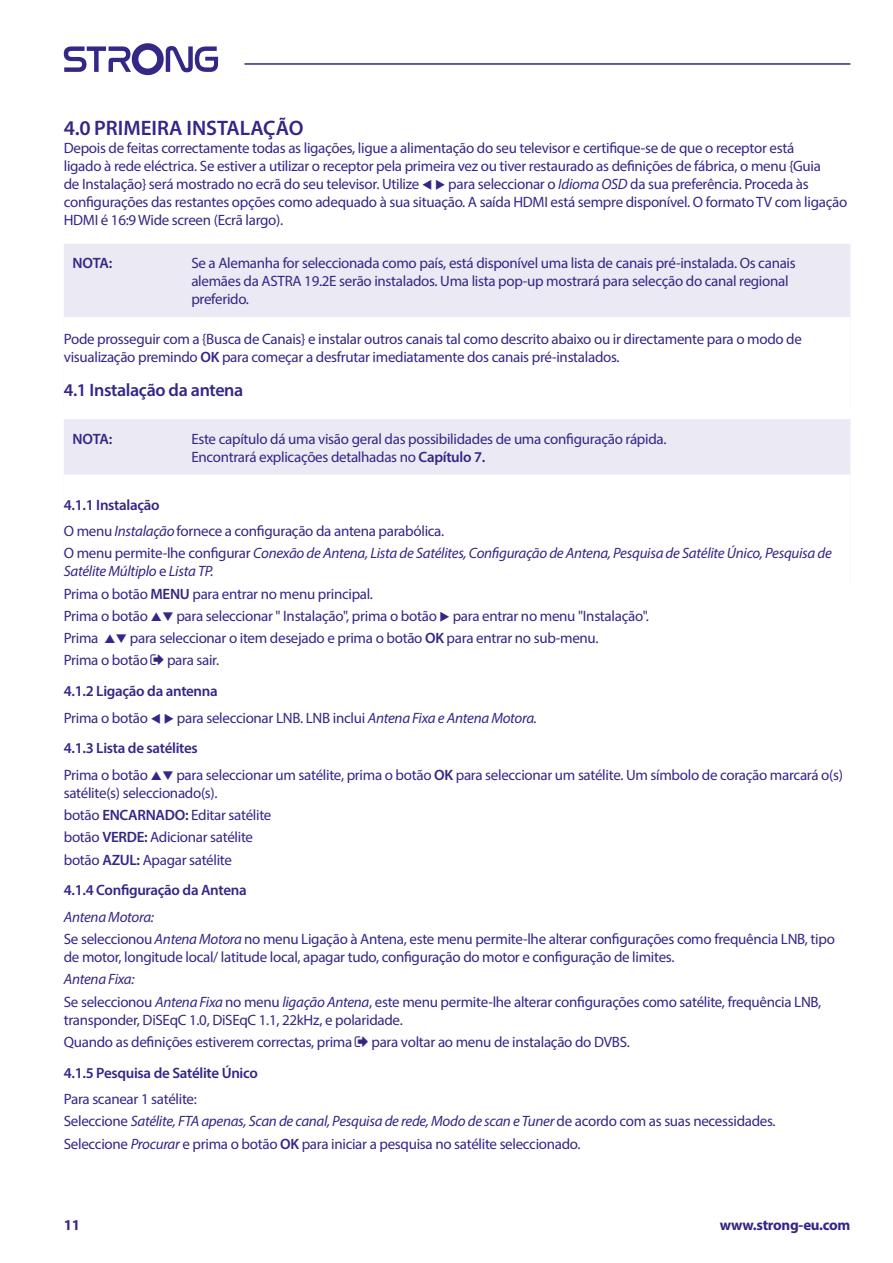
<style>
.page{position:relative;width:893px;height:1263px;background:#fff}
.page>*{position:absolute;margin:0;border:0;box-sizing:border-box;transform-origin:0 0}
.t1{font:600 21px "Myriad Pro";color:#332787}
.t2{font:600 18px "Myriad Pro";letter-spacing:-.02em;color:#332787}
.t3{font:15px/22.2px "Myriad Pro";letter-spacing:-.02em;color:#332787}
.t4{font:italic 15px/18px "Myriad Pro";letter-spacing:-.02em;color:#332787}
.t5{font:600 15px "Myriad Pro";letter-spacing:-.02em;color:#332787}
.t6{font:700 15px "Myriad Pro";letter-spacing:-.02em;color:#332787}
.s1{font-style:italic}
.s2{font-weight:600}
.s3{font-style:normal}
</style>
<div class="page">
<svg style="left:64px;top:43px;width:154px;height:32px"></svg>
<hr style="left:244px;top:63px;width:606px;height:2px;background:#332787">
<div style="left:64px;top:244px;width:786px;height:165px;background:#ebe9f3"></div>
<div style="left:64px;top:317px;width:786px;height:135px;background:#fff"></div>
<div style="left:64px;top:419px;width:786px;height:165px;background:#ebe9f3"></div>
<div style="left:64px;top:474px;width:786px;height:135px;background:#fff"></div>
<h1 class="t1" style="left:64px;top:114px;width:241px">4.0 PRIMEIRA INSTALAÇÃO</h1>
<p class="t3" style="left:64px;top:139px;width:785px;line-height:18px">Depois de feitas correctamente todas as ligações, ligue a alimentação do seu televisor e certifique-se de que o receptor está<br>ligado à rede eléctrica. Se estiver a utilizar o receptor pela primeira vez ou tiver restaurado as definições de fábrica, o menu {Guia<br>de Instalação} será mostrado no ecrã do seu televisor. Utilize ▼ ◆ para seleccionar o <span class="s1">Idioma OSD</span> da sua preferência. Proceda às configurações das restantes opções como adequado à sua situação. A saída HDMI está sempre disponível. O formato TV com ligação HDMI é 16:9 Wide screen (Ecrã largo).</p>
<p class="t5" style="left:72px;top:254px;width:42px">NOTA:</p>
<p class="t3" style="left:191px;top:254px;width:606px;line-height:18px">Se a Alemanha for seleccionada como país, está disponível uma lista de canais pré-instalada. Os canais alemães da ASTRA 19.2E serão instalados. Uma lista pop-up mostrará para selecção do canal regional preferido.</p>
<p class="t3" style="left:64px;top:329px;width:740px;line-height:18px">Pode prosseguir com a {Busca de Canais} e instalar outros canais tal como descrito abaixo ou ir directamente para o modo de visualização premindo <span class="s2">OK</span> para começar a desfrutar imediatamente dos canais pré-instalados.</p>
<p class="t2" style="left:64px;top:378px;width:181px">4.1 Instalação da antena</p>
<p class="t5" style="left:72px;top:429px;width:42px">NOTA:</p>
<p class="t3" style="left:191px;top:429px;width:477px;line-height:18px">Este capítulo dá uma visão geral das possibilidades de uma configuração rápida.<br>Encontrará explicações detalhadas no <span class="s2">Capítulo 7.</span></p>
<p class="t3" style="left:64px;top:491px;width:382px;line-height:26.5px"><span class="s2">4.1.1 Instalação<br></span>O menu <span class="s1">Instalação</span> fornece a configuração da antena parabólica.</p>
<p class="t4" style="left:64px;top:544px;width:770px"><span class="s3">O menu permite-lhe configurar</span> Conexão de Antena, Lista de Satélites, Configuração de Antena, Pesquisa de Satélite Único, Pesquisa de<br>Satélite Múltiplo <span class="s3">e</span> Lista TP.</p>
<p class="t3" style="left:64px;top:582px;width:587px">Prima o botão <span class="s2">MENU</span> para entrar no menu principal.<br>Prima o botão ❑ para seleccionar " Instalação", prima o botão ◆ para entrar no menu "Instalação".<br>Prima ❑ para seleccionar o item desejado e prima o botão <span class="s2">OK</span> para entrar no sub-menu.<br>Prima o botão</p>
<p class="t3" style="left:167px;top:649px;width:54px">para sair.</p>
<p class="t3" style="left:64px;top:677px;width:475px;line-height:26.5px"><span class="s2">4.1.2 Ligação da antenna<br></span>Prima o botão ▼ ◆ para seleccionar LNB. LNB inclui <span class="s1">Antena Fixa e Antena Motora.</span></p>
<p class="t3" style="left:64px;top:735px;width:781px;line-height:26.5px"><span class="s2">4.1.3 Lista de satélites<br></span>Prima o botão ❑ para seleccionar um satélite, prima o botão <span class="s2">OK</span> para seleccionar um satélite. Um símbolo de coração marcará o(s)</p>
<p class="t3" style="left:64px;top:781px;width:209px">satélite(s) seleccionado(s).<br>botão <span class="s2">ENCARNADO:</span> Editar satélite botão <span class="s2">VERDE:</span> Adicionar satélite botão <span class="s2">AZUL:</span> Apagar satélite</p>
<p class="t5" style="left:64px;top:881px;width:184px">4.1.4 Configuração da Antena</p>
<p class="t3" style="left:64px;top:905px;width:773px"><span class="s1">Antena Motora:<br></span>Se seleccionou <span class="s1">Antena Motora</span> no menu Ligação à Antena, este menu permite-lhe alterar configurações como frequência LNB, tipo</p>
<p class="t3" style="left:64px;top:946px;width:612px">de motor, longitude local/ latitude local, apagar tudo, configuração do motor e configuração de limites.</p>
<p class="t3" style="left:64px;top:968px;width:759px"><span class="s1">Antena Fixa:<br></span>Se seleccionou <span class="s1">Antena Fixa</span> no menu <span class="s1">ligação Antena</span>, este menu permite-lhe alterar configurações como satélite, frequência LNB,</p>
<p class="t3" style="left:64px;top:1008px;width:340px">transponder, DiSEqC 1.0, DiSEqC 1.1, 22kHz, e polaridade.<br>Quando as definições estiverem correctas, prima</p>
<p class="t3" style="left:371px;top:1030px;width:260px">para voltar ao menu de instalação do DVBS.</p>
<p class="t5" style="left:64px;top:1063px;width:196px">4.1.5 Pesquisa de Satélite Único</p>
<p class="t3" style="left:64px;top:1088px;width:713px">Para scanear 1 satélite:<br>Seleccione <span class="s1">Satélite, FTA apenas, Scan de canal, Pesquisa de rede, Modo de scan e Tuner</span> de acordo com as suas necessidades.<br>Seleccione <span class="s1">Procurar</span> e prima o botão <span class="s2">OK</span> para iniciar a pesquisa no satélite seleccionado.</p>
<p class="t6" style="left:64px;top:1215px;width:18px">11</p>
<p class="t6" style="left:720px;top:1215px;width:132px">www.strong-eu.com</p>
</div>
